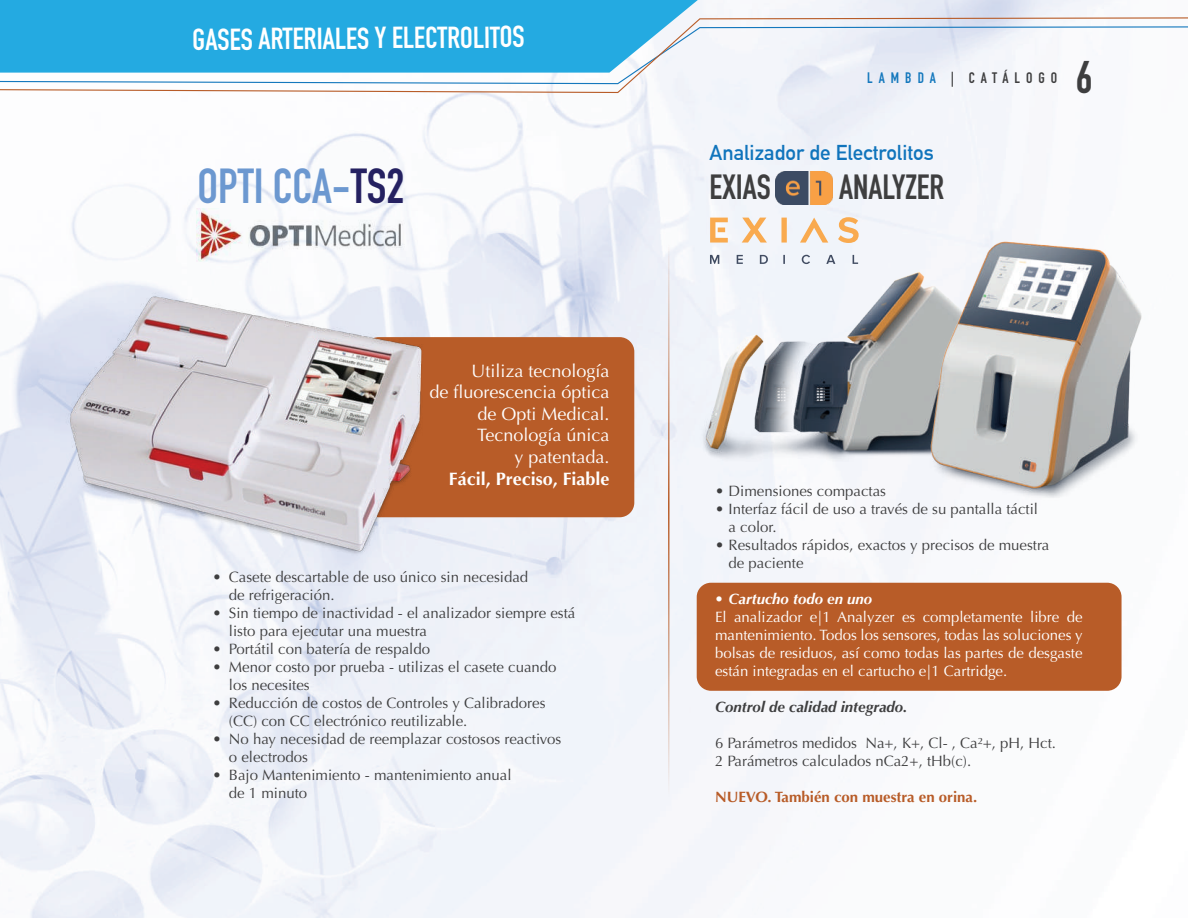
<style>
.page{position:relative;width:1188px;height:918px;background:#fff}
.page>*{position:absolute;margin:0;border:0;box-sizing:border-box;transform-origin:0 0}
.t1{font:700 48.45px "DIN Condensed";color:#6c98d0}
.t2{font:700 45px "DIN Condensed";color:#3e3e3f}
.t3{font:700 34.5px "DIN Condensed";color:#3e3e3f}
.t4{font:700 30px "DIN Condensed";letter-spacing:-.01em;color:#fff}
.t5{font:700 21px "DIN Alternate";color:#1074bc}
.t6{font:18px/21.6px "Optima";color:#fff;text-align:right}
.t7{font:700 18px "Optima";color:#fff}
.t8{font:15px/18px "Optima";color:#3e3e3f}
.t9{font:15px/18px "Optima";color:#fff;text-align:justify}
.t10{font:700 15px "Optima";color:#b85c28}
.t11{font:italic 700 15px "Optima";color:#3e3e3f}
.t12{font:italic 700 15px "Optima";color:#fff}
.t13{font:700 15px "DIN Condensed";letter-spacing:.4em;color:#3e3e3f}
.s1{color:#1478bd}
.s2{color:#252161}
</style>
<div class="page">
<img style="left:0;top:0;width:1122px;height:918px">
<div style="left:697px;top:583px;width:425px;height:108px;background:#b85c28;border-radius:14px"></div>
<div style="left:0;top:0;width:716px;height:17px;background:#24aae1"></div>
<hr style="left:668px;top:244px;width:2px;height:554px;background:#fff">
<svg style="left:0;top:17px;width:1188px;height:77px"></svg>
<div style="left:364px;top:337px;width:270px;height:180px;background:#b85c28;border-radius:15px"></div>
<img style="left:699px;top:263px;width:223px;height:199px">
<img style="left:922px;top:232px;width:220px;height:269px">
<img style="left:776px;top:172px;width:57px;height:33px">
<svg style="left:710px;top:217px;width:149px;height:26px"></svg>
<svg style="left:710px;top:255px;width:148px;height:9px"></svg>
<img style="left:65px;top:292px;width:364px;height:264px">
<img style="left:197px;top:209px;width:216px;height:52px">
<h3 class="t4" style="left:193px;top:18px;width:334px">GASES ARTERIALES Y ELECTROLITOS</h3>
<p class="t13" style="left:867px;top:68px;width:191px"><span class="s1">LAMBDA</span> | CATÁLOGO</p>
<h2 class="t2" style="left:1076px;top:47px;width:18px">6</h2>
<h3 class="t5" style="left:710px;top:137px;width:226px">Analizador de Electrolitos</h3>
<h1 class="t1" style="left:197px;top:153px;width:209px">OPTI CCA-<span class="s2">TS2</span></h1>
<h3 class="t3" style="left:710px;top:164px;width:63px">EXIAS</h3>
<h3 class="t3" style="left:839px;top:164px;width:107px">ANALYZER</h3>
<p class="t6" style="left:429px;top:360px;width:182px">Utiliza tecnología<br>de fluorescencia óptica de Opti Medical.<br>Tecnología única<br>y patentada.</p>
<p class="t7" style="left:449px;top:468px;width:162px">Fácil, Preciso, Fiable</p>
<p class="t8" style="left:229px;top:568px;width:301px;text-indent:-16px">• Casete descartable de uso único sin necesidad de refrigeración.</p>
<p class="t8" style="left:229px;top:604px;width:348px;text-indent:-16px">• Sin tiempo de inactividad - el analizador siempre está listo para ejecutar una muestra</p>
<p class="t8" style="left:212px;top:640px;width:219px">• Portátil con batería de respaldo</p>
<p class="t8" style="left:229px;top:658px;width:329px;text-indent:-16px">• Menor costo por prueba - utilizas el casete cuando los necesites</p>
<p class="t8" style="left:229px;top:694px;width:318px;text-indent:-16px">• Reducción de costos de Controles y Calibradores (CC) con CC electrónico reutilizable.</p>
<p class="t8" style="left:229px;top:730px;width:334px;text-indent:-16px">• No hay necesidad de reemplazar costosos reactivos o electrodos</p>
<p class="t8" style="left:229px;top:766px;width:284px;text-indent:-16px">• Bajo Mantenimiento - mantenimiento anual de 1 minuto</p>
<p class="t8" style="left:715px;top:482px;width:173px">• Dimensiones compactas</p>
<p class="t8" style="left:729px;top:500px;width:311px;text-indent:-14px">• Interfaz fácil de uso a través de su pantalla táctil a color.</p>
<p class="t8" style="left:729px;top:536px;width:322px;text-indent:-13px">• Resultados rápidos, exactos y precisos de muestra de paciente</p>
<p class="t12" style="left:715px;top:590px;width:159px">• Cartucho todo en uno</p>
<p class="t9" style="left:715px;top:608px;width:369px">El analizador e|1 Analyzer es completamente libre de mantenimiento. Todos los sensores, todas las soluciones y bolsas de residuos, así como todas las partes de desgaste están integradas en el cartucho e|1 Cartridge.</p>
<p class="t11" style="left:715px;top:698px;width:194px">Control de calidad integrado.</p>
<p class="t8" style="left:715px;top:734px;width:342px">6 Parámetros medidos Na+, K+, Cl- , Ca²+, pH, Hct.<br>2 Parámetros calculados nCa2+, tHb(c).</p>
<p class="t10" style="left:715px;top:788px;width:264px">NUEVO. También con muestra en orina.</p>
</div>
